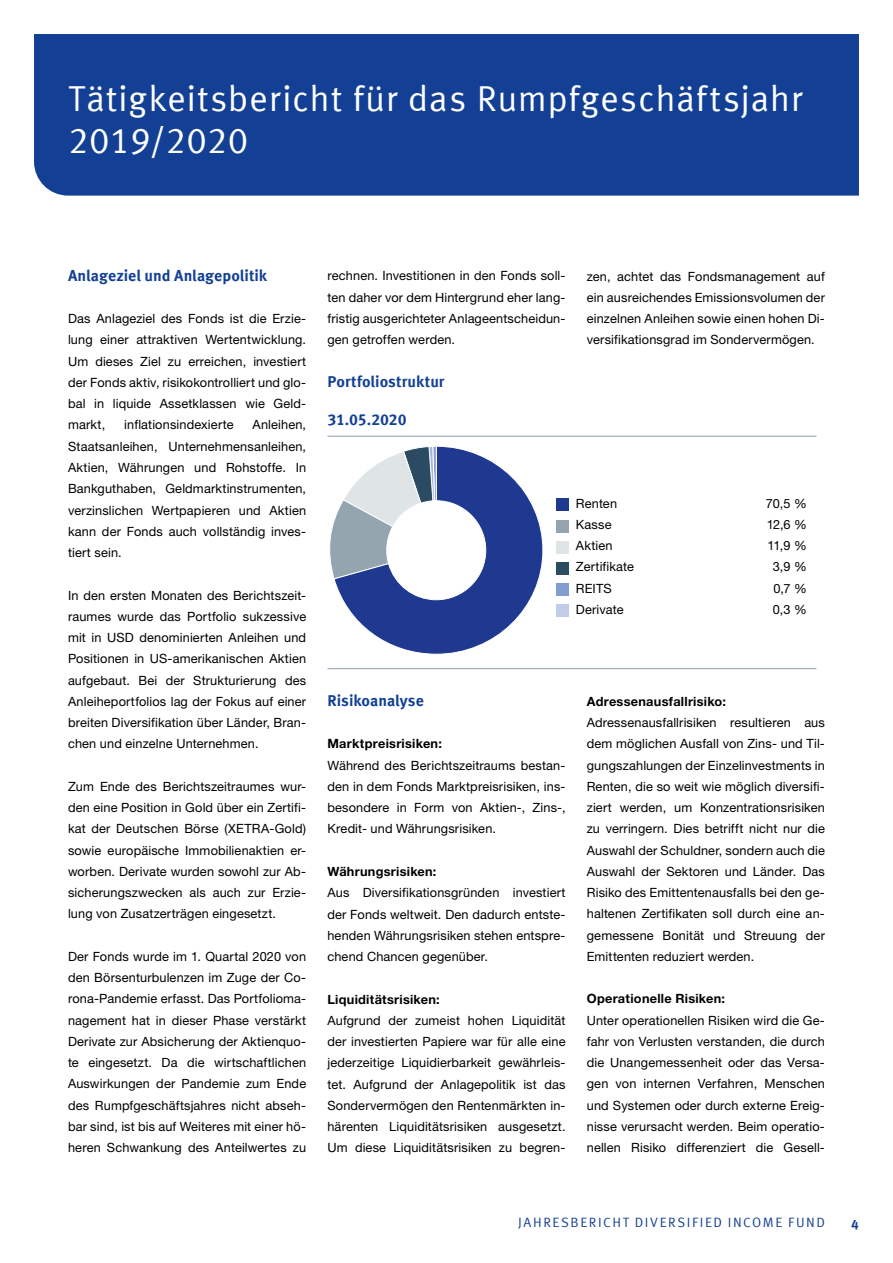
<style>
.page{position:relative;width:893px;height:1263px;background:#fff}
.page>*{position:absolute;margin:0;border:0;box-sizing:border-box;transform-origin:0 0}
.t1{font:36px/42.5px "Meta Offc Pro Norm";letter-spacing:.015em;color:#fff}
.t2{font:700 15.75px "Meta Offc Pro";color:#134094}
.t3{font:13.5px "Meta Offc Pro Norm";letter-spacing:.115em;color:#134094}
.t4{font:700 13.5px "Meta Offc Pro";color:#134094}
.t5{font:12.75px/21.3px "Helvetica Neue LTW1 G";letter-spacing:.01em;color:#000;text-align:justify}
.t6{font:700 12.75px "Helvetica Neue LTW1 G";letter-spacing:.02em;color:#000}
</style>
<div class="page">
<div style="left:34px;top:34px;width:825px;height:162px;background:#134094"></div>
<hr style="left:327px;top:436px;width:489px;height:1px;background:#8b9eb1">
<hr style="left:327px;top:668px;width:489px;height:1px;background:#8b9eb1">
<div style="left:556px;top:499px;width:13px;height:12px;background:#1e398f"></div>
<div style="left:556px;top:520px;width:13px;height:12px;background:#94a5b0"></div>
<div style="left:556px;top:541px;width:13px;height:13px;background:#dfe4e7"></div>
<div style="left:556px;top:562px;width:13px;height:13px;background:#2a4c61"></div>
<div style="left:556px;top:583px;width:13px;height:13px;background:#829ece"></div>
<div style="left:556px;top:604px;width:13px;height:13px;background:#bfcde6"></div>
<svg style="left:330px;top:446px;width:213px;height:209px"></svg>
<h1 class="t1" style="left:68px;top:75px;width:736px">Tätigkeitsbericht für das Rumpfgeschäftsjahr<br>2019/2020</h1>
<p class="t2" style="left:68px;top:263px;width:201px">Anlageziel und Anlagepolitik</p>
<p class="t5" style="left:68px;top:308px;width:240px">Das Anlageziel des Fonds ist die Erzie&shy;lung einer attraktiven Wertentwicklung.<br>Um dieses Ziel zu erreichen, investiert der Fonds aktiv, risikokontrolliert und glo&shy;bal in liquide Assetklassen wie Geld&shy;markt,</p>
<p class="t5" style="left:124px;top:414px;width:111px">inflationsindexierte</p>
<p class="t5" style="left:68px;top:414px;width:240px;text-indent:185px">Anleihen, Staatsanleihen, Unternehmensanleihen, Aktien, Währungen und Rohstoffe. In Bankguthaben, Geldmarktinstrumenten, verzinslichen Wertpapieren und Aktien kann der Fonds auch vollständig inves&shy;tiert sein.</p>
<p class="t5" style="left:68px;top:584px;width:240px">In den ersten Monaten des Berichtszeit&shy;raumes wurde das Portfolio sukzessive mit in USD denominierten Anleihen und Positionen in US-amerikanischen Aktien aufgebaut. Bei der Strukturierung des Anleiheportfolios lag der Fokus auf einer breiten Diversifikation über Länder, Bran&shy;chen und einzelne Unternehmen.</p>
<p class="t5" style="left:68px;top:775px;width:240px">Zum Ende des Berichtszeitraumes wur&shy;den eine Position in Gold über ein Zertifi&shy;kat der Deutschen Börse (XETRA-Gold) sowie europäische Immobilienaktien er&shy;worben. Derivate wurden sowohl zur Ab&shy;sicherungszwecken als auch zur Erzie&shy;lung von Zusatzerträgen eingesetzt.</p>
<p class="t5" style="left:68px;top:946px;width:240px">Der Fonds wurde im 1. Quartal 2020 von den Börsenturbulenzen im Zuge der Co&shy;rona-Pandemie erfasst. Das Portfolioma&shy;nagement hat in dieser Phase verstärkt Derivate zur Absicherung der Aktienquo&shy;te eingesetzt. Da die wirtschaftlichen Auswirkungen der Pandemie zum Ende des Rumpfgeschäftsjahres nicht abseh&shy;bar sind, ist bis auf Weiteres mit einer hö&shy;heren Schwankung des Anteilwertes zu</p>
<p class="t5" style="left:327px;top:265px;width:240px">rechnen. Investitionen in den Fonds soll&shy;ten daher vor dem Hintergrund eher lang&shy;fristig ausgerichteter Anlageentscheidun&shy;gen getroffen werden.</p>
<p class="t2" style="left:327px;top:369px;width:119px">Portfoliostruktur</p>
<p class="t2" style="left:327px;top:407px;width:81px">31.05.2020</p>
<p class="t5" style="left:587px;top:265px;width:240px">zen, achtet das Fondsmanagement auf ein ausreichendes Emissionsvolumen der einzelnen Anleihen sowie einen hohen Di&shy;versifikationsgrad im Sondervermögen.</p>
<p class="t5" style="left:576px;top:492px;width:43px">Renten</p>
<p class="t5" style="left:766px;top:492px;width:42px">70,5 %</p>
<p class="t5" style="left:576px;top:514px;width:37px">Kasse</p>
<p class="t5" style="left:767px;top:514px;width:42px">12,6 %</p>
<p class="t5" style="left:576px;top:535px;width:38px">Aktien</p>
<p class="t5" style="left:767px;top:535px;width:41px">11,9 %</p>
<p class="t5" style="left:576px;top:556px;width:60px">Zertifikate</p>
<p class="t5" style="left:773px;top:556px;width:36px">3,9 %</p>
<p class="t5" style="left:576px;top:577px;width:37px">REITS</p>
<p class="t5" style="left:773px;top:577px;width:35px">0,7 %</p>
<p class="t5" style="left:576px;top:599px;width:49px">Derivate</p>
<p class="t5" style="left:773px;top:599px;width:36px">0,3 %</p>
<p class="t2" style="left:327px;top:688px;width:98px">Risikoanalyse</p>
<p class="t6" style="left:327px;top:736px;width:116px">Marktpreisrisiken:</p>
<p class="t5" style="left:327px;top:754px;width:240px">Während des Berichtszeitraums bestan&shy;den in dem Fonds Marktpreisrisiken, ins&shy;besondere in Form von Aktien-, Zins-, Kredit- und Währungsrisiken.</p>
<p class="t6" style="left:327px;top:863px;width:111px">Währungsrisiken:</p>
<p class="t5" style="left:327px;top:882px;width:240px">Aus Diversifikationsgründen investiert der Fonds weltweit. Den dadurch entste&shy;henden Währungsrisiken stehen entspre&shy;chend Chancen gegenüber.</p>
<p class="t6" style="left:327px;top:991px;width:114px">Liquiditätsrisiken:</p>
<p class="t5" style="left:327px;top:1009px;width:240px">Aufgrund der zumeist hohen Liquidität der investierten Papiere war für alle eine jederzeitige Liquidierbarkeit gewährleis&shy;tet. Aufgrund der Anlagepolitik ist das Sondervermögen den Rentenmärkten in&shy;härenten Liquiditätsrisiken ausgesetzt.<br>Um diese Liquiditätsrisiken zu begren-</p>
<p class="t6" style="left:587px;top:693px;width:141px">Adressenausfallrisiko:</p>
<p class="t5" style="left:587px;top:712px;width:240px">Adressenausfallrisiken resultieren aus dem möglichen Ausfall von Zins- und Til&shy;gungszahlungen der Einzelinvestments in Renten, die so weit wie möglich diversifi&shy;ziert werden, um Konzentrationsrisiken zu verringern. Dies betrifft nicht nur die Auswahl der Schuldner, sondern auch die Auswahl der Sektoren und Länder. Das Risiko des Emittentenausfalls bei den ge&shy;haltenen Zertifikaten soll durch eine an&shy;gemessene Bonität und Streuung der Emittenten reduziert werden.</p>
<p class="t6" style="left:587px;top:991px;width:140px">Operationelle Risiken:</p>
<p class="t5" style="left:587px;top:1009px;width:240px">Unter operationellen Risiken wird die Ge&shy;fahr von Verlusten verstanden, die durch die Unangemessenheit oder das Versa&shy;gen von internen Verfahren, Menschen und Systemen oder durch externe Ereig&shy;nisse verursacht werden. Beim operatio&shy;nellen Risiko differenziert die Gesell-</p>
<p class="t3" style="left:518px;top:1211px;width:151px">JAHRESBERICHT Diversified</p>
<p class="t3" style="left:728px;top:1211px;width:26px">Income</p>
<p class="t3" style="left:788px;top:1211px;width:36px">Fund</p>
<p class="t4" style="left:851px;top:1214px;width:9px">4</p>
</div>
